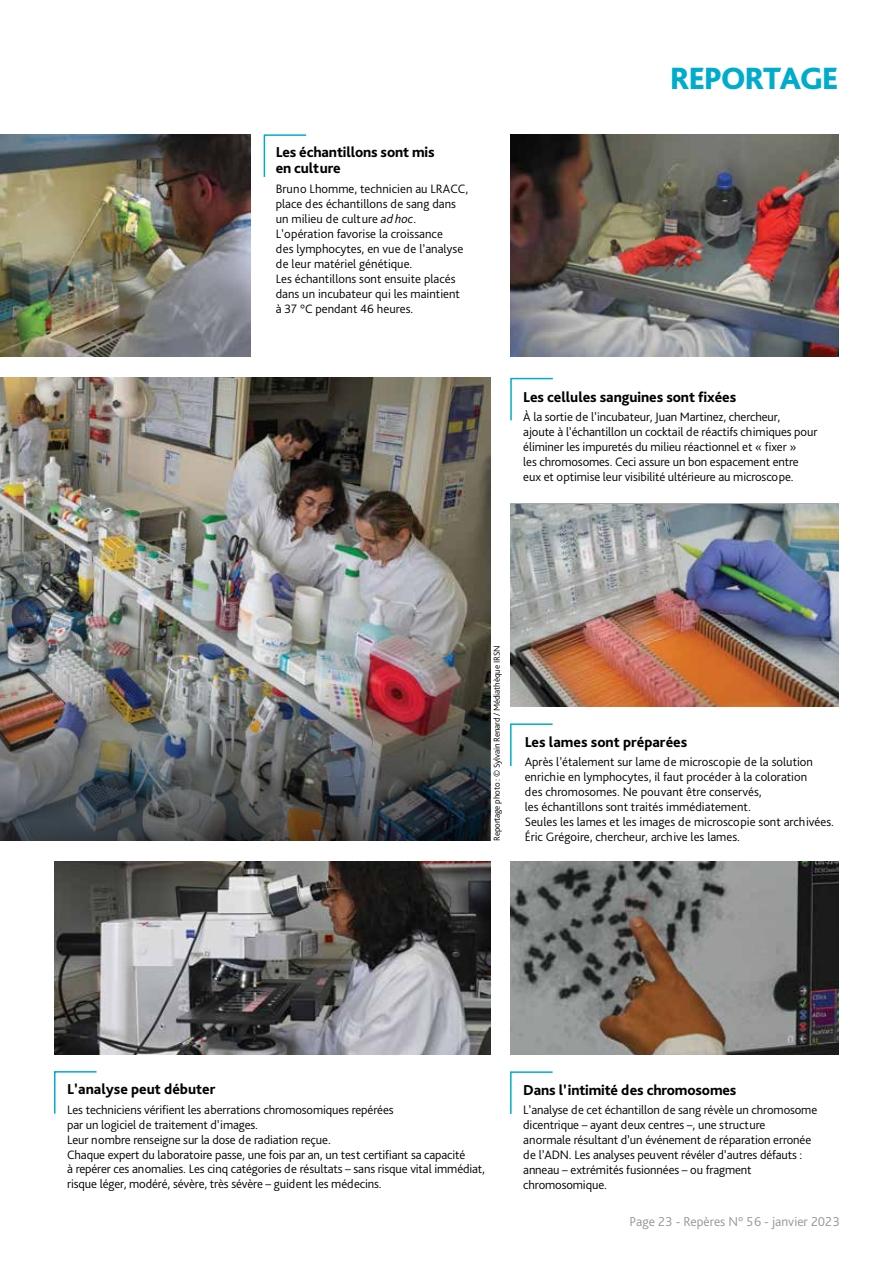
<style>
.page{position:relative;width:893px;height:1263px;background:#fff}
.page>*{position:absolute;margin:0;border:0;box-sizing:border-box;transform-origin:0 0}
.t1{font:800 32.25px "Bliss Pro";letter-spacing:-.045em;color:#00accd}
.t2{font:800 15px/16.5px "Bliss Pro";letter-spacing:-.005em;color:#000}
.t3{font:300 13.5px "Bliss Pro";color:#939598}
.t4{font:300 12.75px/15px "Bliss Pro";letter-spacing:-.01em;color:#000}
.t5{font:300 9px "Bliss Pro";letter-spacing:-.015em;color:#000}
.s1{font-style:italic}
</style>
<div class="page">
<img style="left:510px;top:134px;width:329px;height:222px">
<img style="left:0;top:134px;width:251px;height:222px">
<img style="left:54px;top:862px;width:436px;height:192px">
<img style="left:510px;top:504px;width:329px;height:202px">
<svg style="left:263px;top:134px;width:44px;height:43px"></svg>
<svg style="left:54px;top:1071px;width:43px;height:43px"></svg>
<svg style="left:510px;top:723px;width:43px;height:43px"></svg>
<svg style="left:510px;top:1071px;width:43px;height:43px"></svg>
<img style="left:510px;top:862px;width:329px;height:192px">
<svg style="left:510px;top:377px;width:43px;height:44px"></svg>
<img style="left:0;top:378px;width:490px;height:463px">
<img style="left:0;top:587px;width:490px;height:253px">
<p class="t2" style="left:276px;top:143px;width:160px">Les échantillons sont mis en culture</p>
<p class="t4" style="left:276px;top:181px;width:194px">Bruno Lhomme, technicien au LRACC, place des échantillons de sang dans un milieu de culture <span class="s1">ad hoc</span>.<br>L’opération favorise la croissance<br>des lymphocytes, en vue de l’analyse de leur matériel génétique.<br>Les échantillons sont ensuite placés dans un incubateur qui les maintient à 37 °C pendant 46 heures.</p>
<h1 class="t1" style="left:670px;top:58px;width:170px">REPORTAGE</h1>
<p class="t2" style="left:523px;top:388px;width:214px">Les cellules sanguines sont fixées</p>
<p class="t4" style="left:523px;top:409px;width:296px">À la sortie de l’incubateur, Juan Martinez, chercheur,<br>ajoute à l’échantillon un cocktail de réactifs chimiques pour éliminer les impuretés du milieu réactionnel et « fixer »<br>les chromosomes. Ceci assure un bon espacement entre eux et optimise leur visibilité ultérieure au microscope.</p>
<p class="t5" style="left:491px;top:841px;width:197px;rotate:-90deg">Reportage photo : © Sylvain Renard / Médiathèque IRSN</p>
<p class="t2" style="left:525px;top:733px;width:164px">Les lames sont préparées</p>
<p class="t4" style="left:525px;top:754px;width:311px">Après l’étalement sur lame de microscopie de la solution enrichie en lymphocytes, il faut procéder à la coloration<br>des chromosomes. Ne pouvant être conservés,<br>les échantillons sont traités immédiatement.<br>Seules les lames et les images de microscopie sont archivées.<br>Éric Grégoire, chercheur, archive les lames.</p>
<p class="t2" style="left:67px;top:1081px;width:150px">L’analyse peut débuter</p>
<p class="t4" style="left:67px;top:1101px;width:419px">Les techniciens vérifient les aberrations chromosomiques repérées<br>par un logiciel de traitement d’images.<br>Leur nombre renseigne sur la dose de radiation reçue.<br>Chaque expert du laboratoire passe, une fois par an, un test certifiant sa capacité<br>à repérer ces anomalies. Les cinq catégories de résultats – sans risque vital immédiat, risque léger, modéré, sévère, très sévère – guident les médecins.</p>
<p class="t2" style="left:523px;top:1081px;width:215px">Dans l’intimité des chromosomes</p>
<p class="t4" style="left:523px;top:1102px;width:296px">L’analyse de cet échantillon de sang révèle un chromosome dicentrique – ayant deux centres –, une structure<br>anormale résultant d’un événement de réparation erronée de l’ADN. Les analyses peuvent révéler d’autres défauts : anneau – extrémités fusionnées – ou fragment chromosomique.</p>
<p class="t3" style="left:630px;top:1213px;width:212px">Page 23 - Repères N° 56 - janvier 2023</p>
</div>
